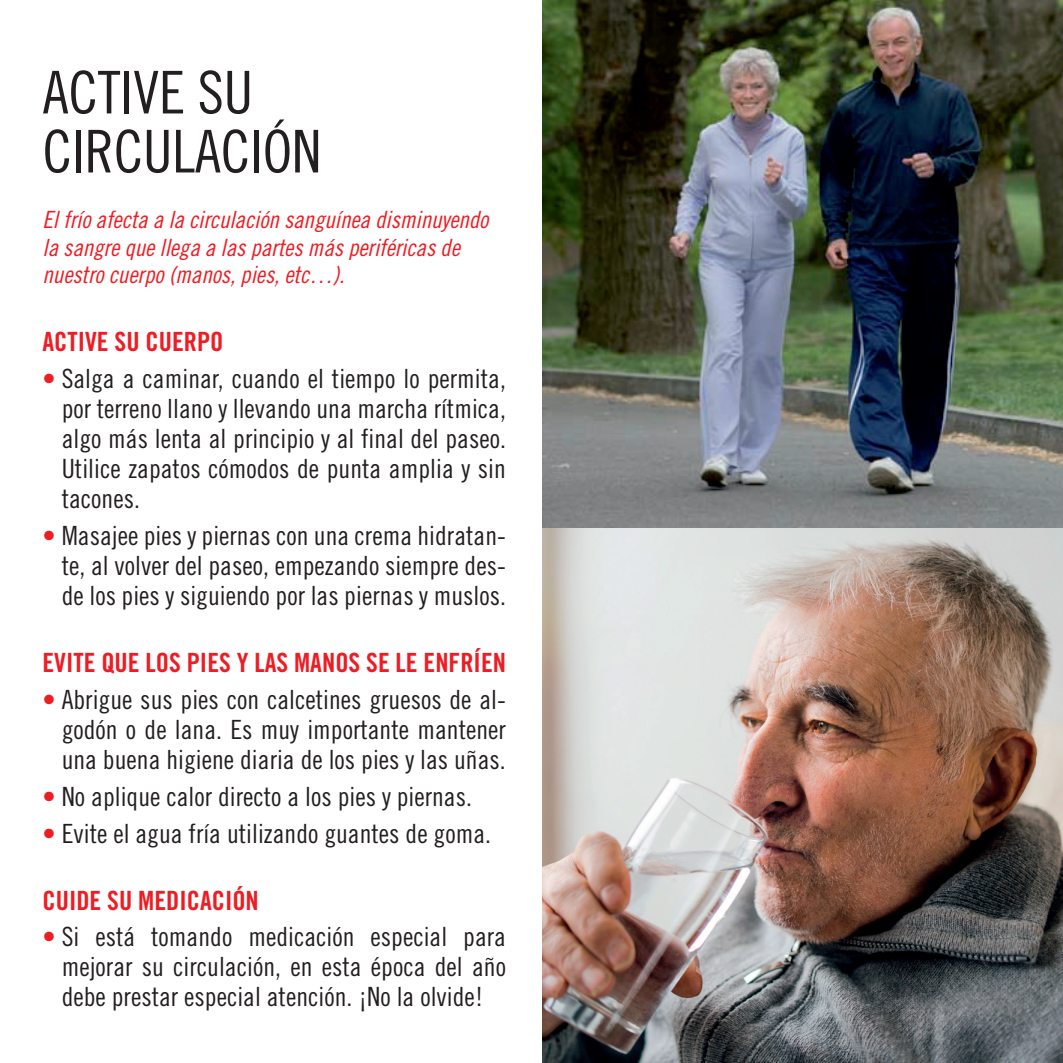
<style>
.page{position:relative;width:1063px;height:1063px;background:#fff}
.page>*{position:absolute;margin:0;border:0;box-sizing:border-box;transform-origin:0 0}
.t1{font:59px/59px "Trade Gothic LT Std Cn 18";letter-spacing:-.005em;color:#231f20}
.t2{font:26.5px/30px "Trade Gothic LT Std Cn 18";color:#231f20;text-align:justify}
.t3{font:26.5px "Trade Gothic LT Std Bd Cn 20";color:#ee1d23}
.t4{font:23.75px/27.5px "Trade Gothic LT Std Cn 18 Obl";letter-spacing:-.005em;color:#ee1d23}
.s1{color:#ee1d23}
</style>
<div class="page">
<img style="left:543px;top:0;width:520px;height:529px">
<img style="left:543px;top:529px;width:520px;height:534px">
<h1 class="t1" style="left:43px;top:62px;width:280px">ACTIVE SU<br>CIRCULACIÓN</h1>
<p class="t4" style="left:43px;top:207px;width:448px">El frío afecta a la circulación sanguínea disminuyendo la sangre que llega a las partes más periféricas de nuestro cuerpo (manos, pies, etc…).</p>
<p class="t3" style="left:43px;top:325px;width:183px">ACTIVE SU CUERPO</p>
<p class="t2" style="left:62px;top:363px;width:446px;text-indent:-19px"><span class="s1">•</span> Salga a caminar, cuando el tiempo lo permita, por terreno llano y llevando una marcha rítmica, algo más lenta al principio y al final del paseo.<br>Utilice zapatos cómodos de punta amplia y sin tacones.</p>
<p class="t2" style="left:62px;top:520px;width:446px;text-indent:-19px"><span class="s1">•</span> Masajee pies y piernas con una crema hidratan&shy;te, al volver del paseo, empezando siempre des&shy;de los pies y siguiendo por las piernas y muslos.</p>
<p class="t3" style="left:43px;top:646px;width:465px">EVITE QUE LOS PIES Y LAS MANOS SE LE ENFRÍEN</p>
<p class="t2" style="left:62px;top:684px;width:446px;text-indent:-19px"><span class="s1">•</span> Abrigue sus pies con calcetines gruesos de al&shy;godón o de lana. Es muy importante mantener una buena higiene diaria de los pies y las uñas.</p>
<p class="t2" style="left:43px;top:781px;width:431px"><span class="s1">•</span> No aplique calor directo a los pies y piernas.</p>
<p class="t2" style="left:43px;top:818px;width:450px"><span class="s1">•</span> Evite el agua fría utilizando guantes de goma.</p>
<p class="t3" style="left:43px;top:885px;width:218px">CUIDE SU MEDICACIÓN</p>
<p class="t2" style="left:62px;top:921px;width:446px;text-indent:-19px"><span class="s1">•</span> Si está tomando medicación especial para mejorar su circulación, en esta época del año debe prestar especial atención. ¡No la olvide!</p>
</div>
